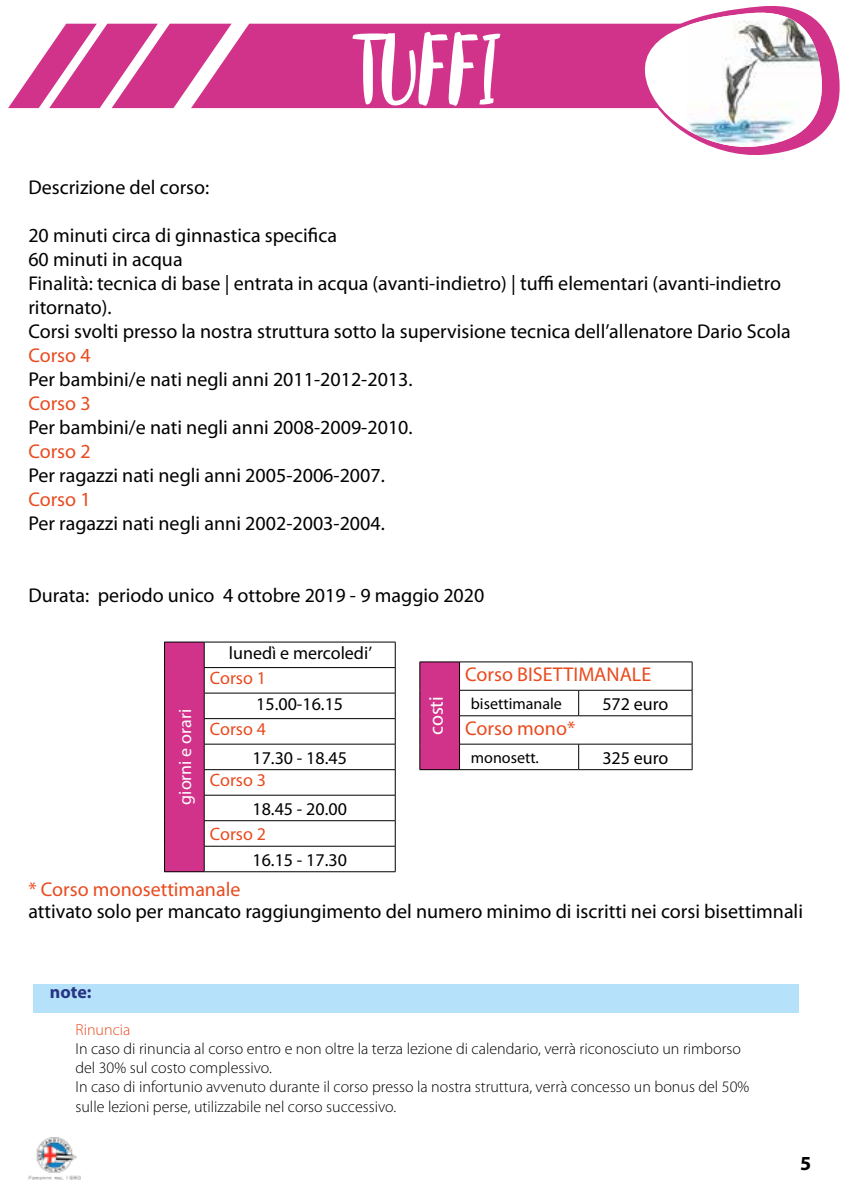
<style>
.page{position:relative;width:851px;height:1191px;background:#fff}
.page>*{position:absolute;margin:0;border:0;box-sizing:border-box;transform-origin:0 0}
.t1{font:72px "Beautyandthe Beast";letter-spacing:.025em;color:#fff}
.t2{font:20px/24px "Myriad Pro";color:#000}
.t3{font:20px "Myriad Pro";color:#e94b1f}
.t4{font:20px "Myriad Pro";color:#fff}
.t5{font:700 20px "Myriad Pro";color:#000}
.t6{font:18px "Myriad Pro";color:#000}
.t7{font:18px "Myriad Pro";color:#e94b1f}
.t8{font:18px "Myriad Pro";color:#fff}
.t9{font:700 18px "Myriad Pro";color:#283583}
.t10{font:300 16px/19.2px "Myriad Pro";color:#000}
.t11{font:16px "Myriad Pro";color:#000}
.t12{font:300 16px "Myriad Pro";color:#e94b1f}
</style>
<div class="page">
<img style="left:28px;top:1137px;width:52px;height:42px">
<div style="left:231px;top:24px;width:408px;height:84px;background:#d2338a"></div>
<svg style="left:8px;top:24px;width:223px;height:84px"></svg>
<div style="left:33px;top:984px;width:765px;height:28px;background:#b5e1fa"></div>
<div style="left:164px;top:642px;width:40px;height:229px;background:#d2338a"></div>
<hr style="left:204px;top:641px;width:191px;height:1px;background:#000">
<hr style="left:204px;top:667px;width:191px;height:1px;background:#000">
<hr style="left:204px;top:693px;width:191px;height:1px;background:#000">
<hr style="left:204px;top:718px;width:191px;height:1px;background:#000">
<hr style="left:204px;top:744px;width:191px;height:1px;background:#000">
<hr style="left:204px;top:769px;width:191px;height:1px;background:#000">
<hr style="left:204px;top:795px;width:191px;height:1px;background:#000">
<hr style="left:204px;top:820px;width:191px;height:1px;background:#000">
<hr style="left:204px;top:846px;width:191px;height:1px;background:#000">
<svg style="left:395px;top:642px;width:1px;height:229px"></svg>
<hr style="left:204px;top:871px;width:191px;height:1px;background:#000">
<hr style="left:164px;top:871px;width:40px;height:1px;background:#000">
<hr style="left:164px;top:641px;width:40px;height:1px;background:#000">
<svg style="left:164px;top:642px;width:1px;height:229px"></svg>
<svg style="left:204px;top:642px;width:1px;height:229px"></svg>
<div style="left:420px;top:662px;width:39px;height:107px;background:#d2338a"></div>
<hr style="left:459px;top:661px;width:119px;height:1px;background:#000">
<hr style="left:578px;top:661px;width:114px;height:1px;background:#000">
<hr style="left:459px;top:690px;width:119px;height:1px;background:#000">
<hr style="left:578px;top:690px;width:114px;height:1px;background:#000">
<hr style="left:459px;top:715px;width:119px;height:1px;background:#000">
<hr style="left:578px;top:715px;width:114px;height:1px;background:#000">
<hr style="left:459px;top:744px;width:119px;height:1px;background:#000">
<hr style="left:578px;top:744px;width:114px;height:1px;background:#000">
<hr style="left:459px;top:769px;width:119px;height:1px;background:#000">
<hr style="left:578px;top:769px;width:114px;height:1px;background:#000">
<svg style="left:578px;top:690px;width:1px;height:25px"></svg>
<svg style="left:691px;top:662px;width:1px;height:107px"></svg>
<svg style="left:578px;top:744px;width:1px;height:25px"></svg>
<hr style="left:419px;top:661px;width:40px;height:1px;background:#000">
<svg style="left:419px;top:662px;width:1px;height:107px"></svg>
<svg style="left:459px;top:662px;width:1px;height:107px"></svg>
<hr style="left:419px;top:769px;width:40px;height:1px;background:#000">
<svg style="left:639px;top:6px;width:201px;height:149px"></svg>
<img style="left:687px;top:13px;width:136px;height:136px">
<h1 class="t1" style="left:352px;top:20px;width:147px">Tuffi</h1>
<p class="t2" style="left:28px;top:175px;width:182px">Descrizione del corso:</p>
<p class="t2" style="left:28px;top:223px;width:764px">20 minuti circa di ginnastica specifica<br>60 minuti in acqua<br>Finalità: tecnica di base | entrata in acqua (avanti-indietro) | tuffi elementari (avanti-indietro ritornato).<br>Corsi svolti presso la nostra struttura sotto la supervisione tecnica dell’allenatore Dario Scola</p>
<p class="t3" style="left:28px;top:343px;width:64px">Corso 4</p>
<p class="t2" style="left:28px;top:367px;width:386px">Per bambini/e nati negli anni 2011-2012-2013.</p>
<p class="t3" style="left:28px;top:391px;width:64px">Corso 3</p>
<p class="t2" style="left:28px;top:415px;width:386px">Per bambini/e nati negli anni 2008-2009-2010.</p>
<p class="t3" style="left:28px;top:439px;width:64px">Corso 2</p>
<p class="t2" style="left:28px;top:463px;width:358px">Per ragazzi nati negli anni 2005-2006-2007.</p>
<p class="t3" style="left:28px;top:487px;width:64px">Corso 1</p>
<p class="t2" style="left:28px;top:511px;width:358px">Per ragazzi nati negli anni 2002-2003-2004.</p>
<p class="t2" style="left:28px;top:583px;width:457px">Durata: periodo unico 4 ottobre 2019 - 9 maggio 2020</p>
<p class="t8" style="left:174px;top:804px;width:97px;rotate:-90deg">giorni e orari</p>
<p class="t6" style="left:229px;top:641px;width:145px">lunedì e mercoledi’</p>
<p class="t7" style="left:210px;top:667px;width:58px">Corso 1</p>
<p class="t6" style="left:256px;top:692px;width:88px">15.00-16.15</p>
<p class="t7" style="left:210px;top:718px;width:58px">Corso 4</p>
<p class="t6" style="left:252px;top:746px;width:96px">17.30 - 18.45</p>
<p class="t7" style="left:210px;top:769px;width:58px">Corso 3</p>
<p class="t6" style="left:252px;top:797px;width:96px">18.45 - 20.00</p>
<p class="t7" style="left:210px;top:823px;width:58px">Corso 2</p>
<p class="t6" style="left:252px;top:848px;width:96px">16.15 - 17.30</p>
<p class="t4" style="left:423px;top:735px;width:41px;rotate:-90deg">costi</p>
<p class="t3" style="left:465px;top:662px;width:187px">Corso BISETTIMANALE</p>
<p class="t11" style="left:471px;top:694px;width:92px">bisettimanale</p>
<p class="t6" style="left:602px;top:692px;width:68px">572 euro</p>
<p class="t3" style="left:465px;top:715px;width:112px">Corso mono*</p>
<p class="t11" style="left:471px;top:747px;width:69px">monosett.</p>
<p class="t6" style="left:602px;top:746px;width:68px">325 euro</p>
<p class="t3" style="left:28px;top:877px;width:213px">* Corso monosettimanale</p>
<p class="t2" style="left:28px;top:899px;width:776px">attivato solo per mancato raggiungimento del numero minimo di iscritti nei corsi bisettimnali</p>
<p class="t9" style="left:50px;top:979px;width:43px">note:</p>
<p class="t12" style="left:75px;top:1019px;width:56px">Rinuncia</p>
<p class="t10" style="left:75px;top:1038px;width:675px">In caso di rinuncia al corso entro e non oltre la terza lezione di calendario, verrà riconosciuto un rimborso del 30% sul costo complessivo.<br>In caso di infortunio avvenuto durante il corso presso la nostra struttura, verrà concesso un bonus del 50% sulle lezioni perse, utilizzabile nel corso successivo.</p>
<p class="t5" style="left:799px;top:1150px;width:13px">5</p>
</div>
